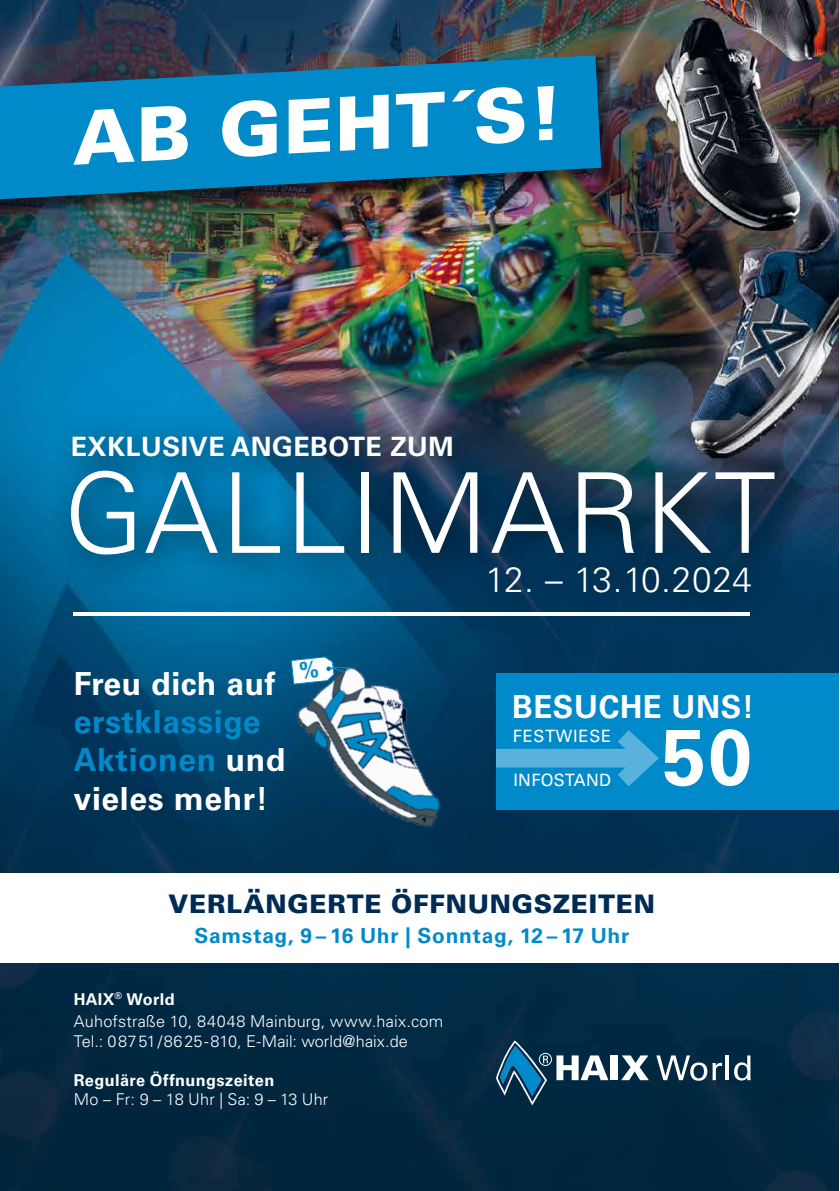
<style>
.page{position:relative;width:840px;height:1191px;background:#fff}
.page>*{position:absolute;margin:0;border:0;box-sizing:border-box;transform-origin:0 0}
.t1{font:300 111.4px "Univers LT Std";letter-spacing:.02em;color:#fff}
.t2{font:700 79.2px "Univers LT Std";color:#fff}
.t3{font:900 74.4px "Univers LT Std";color:#fff}
.t4{font:300 35.2px "Univers LT Std";letter-spacing:-.005em;color:#fff}
.t5{font:700 31.8px/38.2px "Univers LT Std";letter-spacing:.02em;color:#008ac9}
.t6{font:700 31.8px "Univers LT Std";letter-spacing:.02em;color:#fff}
.t7{font:700 26.6px "Univers LT Std";letter-spacing:.02em;color:#fff}
.t8{font:900 25.6px "Univers LT Std";letter-spacing:.03em;color:#002b55}
.t9{font:700 21px "Univers LT Std";letter-spacing:.035em;color:#008ac9}
.t10{font:17px "Univers LT Std";letter-spacing:.02em;color:#fff}
.t11{font:17px "Univers LT Std";letter-spacing:.05em;color:#fff}
.t12{font:300 16.2px/22.6px "Univers LT Std";letter-spacing:.01em;color:#fff}
.t13{font:700 16.2px "Univers LT Std";letter-spacing:.025em;color:#fff}
.s1{color:#fff}
.s2{font-weight:700}
</style>
<div class="page">
<img style="left:0;top:0;width:838px;height:1191px">
<img style="left:267px;top:636px;width:225px;height:213px">
<div style="left:47px;top:412px;width:761px;height:216px;background:#000;opacity:.75"></div>
<div style="left:610px;top:1055px;width:7px;height:25px;background:#fff"></div>
<svg style="left:620px;top:1055px;width:28px;height:25px"></svg>
<svg style="left:656px;top:1055px;width:65px;height:25px"></svg>
<hr style="left:725px;top:1055px;width:3px;height:25px;background:#fff">
<svg style="left:733px;top:1055px;width:17px;height:25px"></svg>
<svg style="left:495px;top:1040px;width:113px;height:65px;background:#28536e"></svg>
<div style="left:0;top:873px;width:838px;height:89px;background:#fff"></div>
<div style="left:0;top:57px;width:617px;height:163px;background:#000;opacity:.55"></div>
<img style="left:0;top:55px;width:601px;height:146px">
<div style="left:495px;top:673px;width:343px;height:137px;background:#008ac9"></div>
<div style="left:495px;top:749px;width:151px;height:18px;background:#59b2db"></div>
<svg style="left:600px;top:730px;width:59px;height:56px"></svg>
<svg style="left:831px;top:0;width:8px;height:4px"></svg>
<svg style="left:831px;top:1186px;width:8px;height:5px"></svg>
<svg style="left:290px;top:656px;width:59px;height:28px"></svg>
<h3 class="t3" style="left:69px;top:92px;width:491px;rotate:-3deg">AB GEHT´S!</h3>
<h3 class="t7" style="left:71px;top:431px;width:384px">EXKLUSIVE ANGEBOTE ZUM</h3>
<h1 class="t1" style="left:64px;top:446px;width:713px">GALLIMARKT</h1>
<h3 class="t4" style="left:485px;top:558px;width:268px">12. – 13.10.2024</h3>
<h3 class="t6" style="left:74px;top:665px;width:203px">Freu dich auf</h3>
<h3 class="t5" style="left:74px;top:703px;width:213px">erstklassige<br>Aktionen <span class="s1">und vieles mehr!</span></h3>
<h3 class="t6" style="left:512px;top:688px;width:243px">BESUCHE UNS!</h3>
<p class="t11" style="left:512px;top:726px;width:100px">FESTWIESE</p>
<h2 class="t2" style="left:661px;top:711px;width:91px">50</h2>
<p class="t10" style="left:513px;top:769px;width:99px">INFOSTAND</p>
<h3 class="t8" style="left:168px;top:888px;width:488px">VERLÄNGERTE ÖFFNUNGSZEITEN</h3>
<p class="t9" style="left:194px;top:923px;width:436px">Samstag, 9 – 16 Uhr | Sonntag, 12 – 17 Uhr</p>
<p class="t12" style="left:74px;top:987px;width:371px"><span class="s2">HAIX</span><sup>®</sup> <span class="s2">World<br></span>Auhofstraße 10, 84048 Mainburg, www.haix.com</p>
<p class="t12" style="left:74px;top:1029px;width:335px">Tel.: 08751/8625-810, E-Mail: world@haix.de</p>
<p class="t13" style="left:74px;top:1070px;width:202px">Reguläre Öffnungszeiten</p>
<p class="t12" style="left:74px;top:1088px;width:256px">Mo – Fr: 9 – 18 Uhr | Sa: 9 – 13 Uhr</p>
</div>
